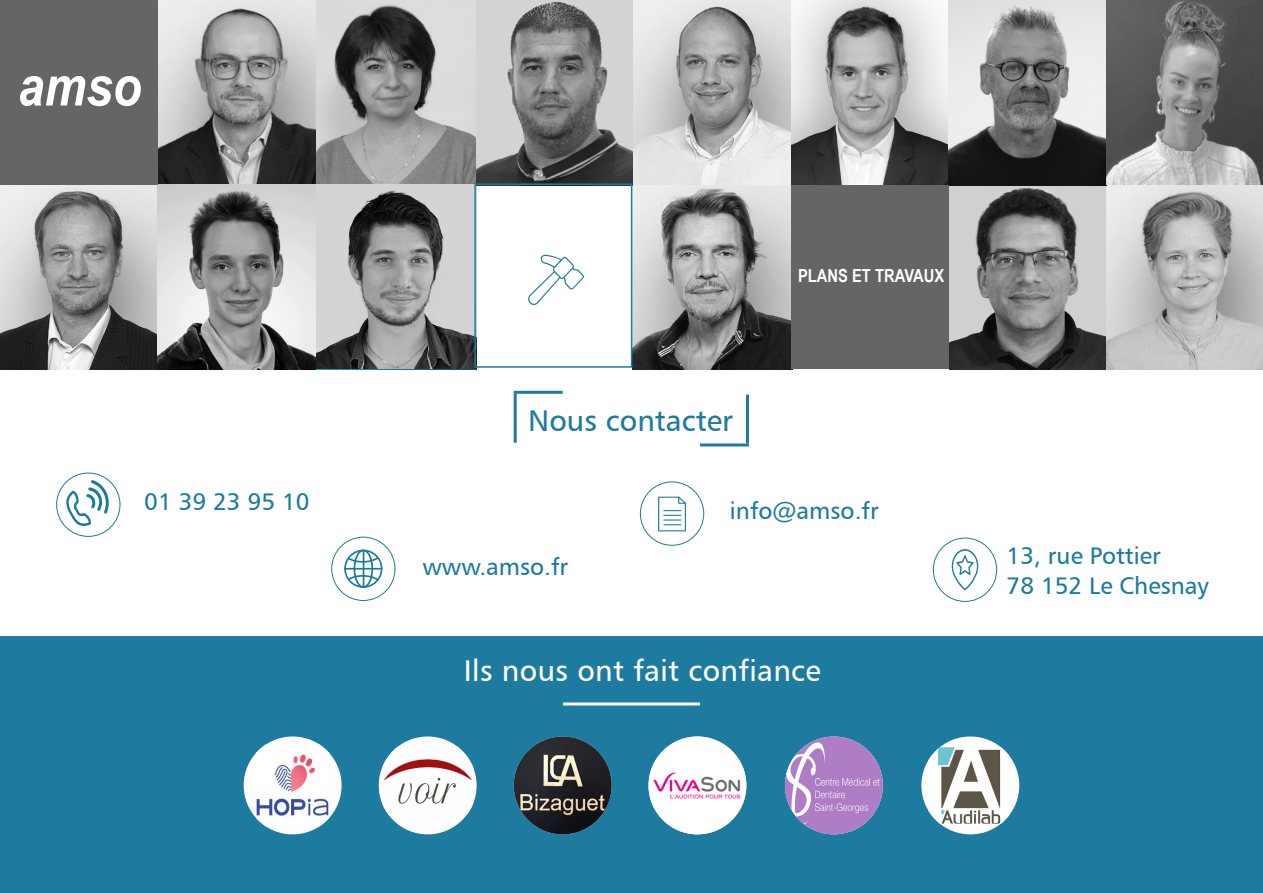
<style>
.page{position:relative;width:1263px;height:893px;background:#fff}
.page>*{position:absolute;margin:0;border:0;box-sizing:border-box;transform-origin:0 0}
.t1{font:30px "Humanist 777 BT Roman B";letter-spacing:.01em;color:#fff}
.t2{font:30px "Humanist 777 BT Roman B";color:#1c7b9f}
.t3{font:24px "Humanist 777 BT Roman B";color:#1c7b9f}
.t4{font:700 18px "Arial Narrow";color:#fff}
</style>
<div class="page">
<svg style="left:952px;top:549px;width:26px;height:41px"></svg>
<svg style="left:658px;top:497px;width:28px;height:34px"></svg>
<div style="left:56px;top:473px;width:64px;height:64px;border:1px solid #1c7b9f;border-radius:50%"></div>
<div style="left:640px;top:482px;width:64px;height:64px;border:1px solid #1c7b9f;border-radius:50%"></div>
<div style="left:933px;top:538px;width:64px;height:64px;border:1px solid #1c7b9f;border-radius:50%"></div>
<div style="left:0;top:636px;width:1263px;height:257px;background:#1c7b9f"></div>
<hr style="left:563px;top:702px;width:137px;height:3px;background:#fffcfc">
<img style="left:0;top:185px;width:316px;height:184px">
<img style="left:158px;top:0;width:1105px;height:185px">
<svg style="left:316px;top:0;width:160px;height:184px;background:#999"></svg>
<img style="left:949px;top:185px;width:158px;height:184px">
<svg style="left:632px;top:0;width:160px;height:185px;background:#c5c5c5"></svg>
<svg style="left:792px;top:0;width:156px;height:185px;background:#a6a6a6"></svg>
<svg style="left:1107px;top:185px;width:156px;height:184px;background:#bcbcbc"></svg>
<img style="left:632px;top:185px;width:159px;height:184px">
<svg style="left:948px;top:0;width:159px;height:185px;background:#8f8f8f"></svg>
<svg style="left:527px;top:65px;width:54px;height:54px;background:#7d7d7d"></svg>
<svg style="left:344px;top:550px;width:38px;height:38px"></svg>
<hr style="left:344px;top:568px;width:38px;height:2px;background:#1c7a9e">
<hr style="left:363px;top:550px;width:1px;height:37px;background:#1c7a9e">
<div style="left:331px;top:537px;width:64px;height:64px;border:1px solid #1c7b9f;border-radius:50%"></div>
<div style="left:244px;top:736px;width:98px;height:98px;background:#fffcfc;border-radius:50%"></div>
<img style="left:256px;top:744px;width:74px;height:82px">
<img style="left:514px;top:736px;width:98px;height:98px;border-radius:49px">
<img style="left:648px;top:736px;width:98px;height:98px;border-radius:49px">
<img style="left:785px;top:736px;width:98px;height:98px;border-radius:49px">
<div style="left:379px;top:736px;width:98px;height:98px;background:#fffcfc;border-radius:50%"></div>
<img style="left:383px;top:746px;width:90px;height:69px">
<div style="left:921px;top:736px;width:98px;height:98px;background:#fffcfc;border-radius:50%"></div>
<img style="left:928px;top:747px;width:81px;height:77px">
<hr style="left:746px;top:395px;width:3px;height:48px;background:#1c7b9f">
<hr style="left:700px;top:443px;width:49px;height:3px;background:#1c7b9f">
<hr style="left:514px;top:394px;width:3px;height:49px;background:#1c7b9f">
<hr style="left:514px;top:391px;width:49px;height:3px;background:#1c7b9f">
<svg style="left:66px;top:480px;width:44px;height:46px"></svg>
<svg style="left:316px;top:184px;width:160px;height:185px;background:#989898"></svg>
<div style="left:474px;top:183px;width:158px;height:185px;border:2px solid #1c7b9f"></div>
<svg style="left:528px;top:255px;width:56px;height:50px"></svg>
<div style="left:791px;top:185px;width:157px;height:184px;background:#656568"></div>
<div style="left:0;top:0;width:158px;height:185px;background:#656568"></div>
<svg style="left:20px;top:76px;width:121px;height:30px"></svg>
<p class="t2" style="left:528px;top:402px;width:206px">Nous contacter</p>
<p class="t4" style="left:798px;top:262px;width:148px">PLANS ET TRAVAUX</p>
<p class="t3" style="left:144px;top:487px;width:167px">01 39 23 95 10</p>
<p class="t3" style="left:730px;top:495px;width:150px">info@amso.fr</p>
<p class="t3" style="left:422px;top:552px;width:147px">www.amso.fr</p>
<p class="t1" style="left:464px;top:652px;width:359px">Ils nous ont fait confiance</p>
<p class="t3" style="left:1006px;top:541px;width:156px">13, rue Pottier</p>
<p class="t3" style="left:1006px;top:571px;width:204px">78 152 Le Chesnay</p>
</div>
